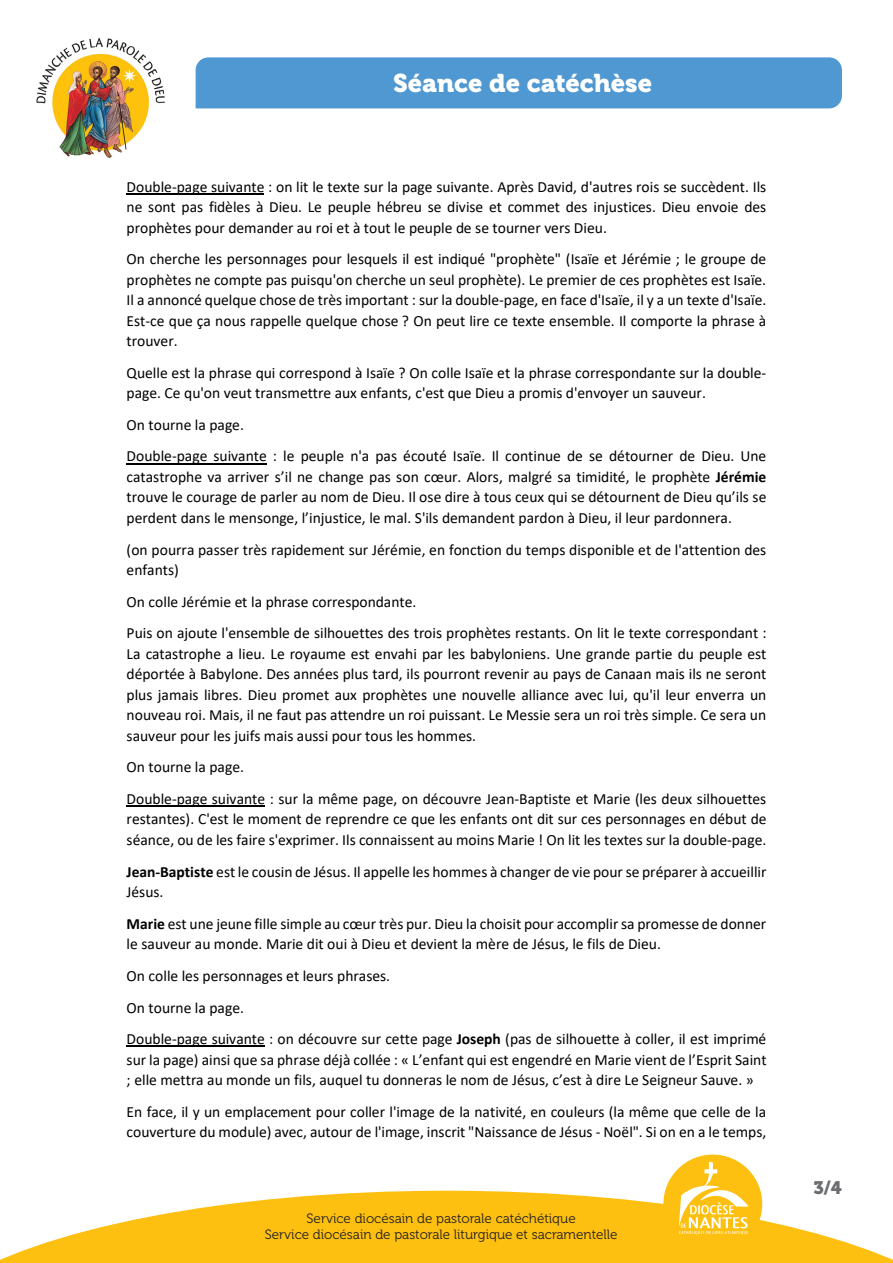
<style>
.page{position:relative;width:893px;height:1263px;background:#fff}
.page>*{position:absolute;margin:0;border:0;box-sizing:border-box;transform-origin:0 0}
.t1{font:25.5px "Museo 900";color:#fff}
.t2{font:18px "Museo 900";color:#6c6d70}
.t3{font:15.6px/20.4px "Calibri";color:#000}
.t4{font:13.5px/16.2px "Museo 300";color:#231f20;text-align:center}
.s1{font-weight:700}
</style>
<div class="page">
<hr style="left:127px;top:193px;width:137px;height:1px;background:#000">
<hr style="left:127px;top:463px;width:140px;height:1px;background:#000">
<hr style="left:127px;top:806px;width:138px;height:1px;background:#000">
<hr style="left:127px;top:1046px;width:138px;height:1px;background:#000">
<svg style="left:0;top:1191px;width:893px;height:72px;fill:#fdc011"></svg>
<div style="left:663px;top:1154px;width:99px;height:99px;background:#fdc011;border-radius:50%"></div>
<svg style="left:679px;top:1161px;width:69px;height:73px"></svg>
<img style="left:36px;top:38px;width:129px;height:121px">
<div style="left:196px;top:57px;width:646px;height:51px;background:#4f98d2"></div>
<p class="t1" style="left:393px;top:69px;width:260px">Séance de catéchèse</p>
<p class="t3" style="left:127px;top:176px;width:641px;text-align:justify">Double-page suivante : on lit le texte sur la page suivante. Après David, d'autres rois se succèdent. Ils ne sont pas fidèles à Dieu. Le peuple hébreu se divise et commet des injustices. Dieu envoie des prophètes pour demander au roi et à tout le peuple de se tourner vers Dieu.</p>
<p class="t3" style="left:127px;top:248px;width:641px;text-align:justify">On cherche les personnages pour lesquels il est indiqué "prophète" (Isaïe et Jérémie ; le groupe de prophètes ne compte pas puisqu'on cherche un seul prophète). Le premier de ces prophètes est Isaïe.<br>Il a annoncé quelque chose de très important : sur la double-page, en face d'Isaïe, il y a un texte d'Isaïe.<br>Est-ce que ça nous rappelle quelque chose ? On peut lire ce texte ensemble. Il comporte la phrase à trouver.</p>
<p class="t3" style="left:127px;top:362px;width:641px">Quelle est la phrase qui correspond à Isaïe ? On colle Isaïe et la phrase correspondante sur la double&shy;page. Ce qu'on veut transmettre aux enfants, c'est que Dieu a promis d'envoyer un sauveur.</p>
<p class="t3" style="left:127px;top:408px;width:641px;line-height:31.7px">On tourne la page.<br>Double-page suivante : le peuple n'a pas écouté Isaïe. Il continue de se détourner de Dieu. Une</p>
<p class="t3" style="left:127px;top:466px;width:641px;text-align:justify">catastrophe va arriver s’il ne change pas son cœur. Alors, malgré sa timidité, le prophète <span class="s1">Jérémie </span>trouve le courage de parler au nom de Dieu. Il ose dire à tous ceux qui se détournent de Dieu qu’ils se perdent dans le mensonge, l’injustice, le mal. S'ils demandent pardon à Dieu, il leur pardonnera.</p>
<p class="t3" style="left:127px;top:539px;width:641px">(on pourra passer très rapidement sur Jérémie, en fonction du temps disponible et de l'attention des enfants)</p>
<p class="t3" style="left:127px;top:585px;width:641px;line-height:31.8px">On colle Jérémie et la phrase correspondante.<br>Puis on ajoute l'ensemble de silhouettes des trois prophètes restants. On lit le texte correspondant :</p>
<p class="t3" style="left:127px;top:643px;width:641px;text-align:justify">La catastrophe a lieu. Le royaume est envahi par les babyloniens. Une grande partie du peuple est déportée à Babylone. Des années plus tard, ils pourront revenir au pays de Canaan mais ils ne seront plus jamais libres. Dieu promet aux prophètes une nouvelle alliance avec lui, qu'il leur enverra un nouveau roi. Mais, il ne faut pas attendre un roi puissant. Le Messie sera un roi très simple. Ce sera un sauveur pour les juifs mais aussi pour tous les hommes.</p>
<p class="t3" style="left:127px;top:751px;width:641px;line-height:31.7px">On tourne la page.<br>Double-page suivante : sur la même page, on découvre Jean-Baptiste et Marie (les deux silhouettes</p>
<p class="t3" style="left:127px;top:809px;width:641px">restantes). C'est le moment de reprendre ce que les enfants ont dit sur ces personnages en début de séance, ou de les faire s'exprimer. Ils connaissent au moins Marie ! On lit les textes sur la double-page.</p>
<p class="t3" style="left:127px;top:861px;width:641px"><span class="s1">Jean-Baptiste</span> est le cousin de Jésus. Il appelle les hommes à changer de vie pour se préparer à accueillir<br>Jésus.</p>
<p class="t3" style="left:127px;top:913px;width:641px"><span class="s1">Marie</span> est une jeune fille simple au cœur très pur. Dieu la choisit pour accomplir sa promesse de donner le sauveur au monde. Marie dit oui à Dieu et devient la mère de Jésus, le fils de Dieu.</p>
<p class="t3" style="left:127px;top:959px;width:641px;line-height:31.7px">On colle les personnages et leurs phrases.<br>On tourne la page.<br>Double-page suivante : on découvre sur cette page <span class="s1">Joseph</span> (pas de silhouette à coller, il est imprimé</p>
<p class="t3" style="left:127px;top:1049px;width:641px">sur la page) ainsi que sa phrase déjà collée : « L’enfant qui est engendré en Marie vient de l’Esprit Saint ; elle mettra au monde un fils, auquel tu donneras le nom de Jésus, c’est à dire Le Seigneur Sauve. »</p>
<p class="t3" style="left:127px;top:1101px;width:641px">En face, il y un emplacement pour coller l'image de la nativité, en couleurs (la même que celle de la couverture du module) avec, autour de l'image, inscrit "Naissance de Jésus - Noël". Si on en a le temps,</p>
<p class="t4" style="left:265px;top:1211px;width:354px">Service diocésain de pastorale catéchétique<br>Service diocésain de pastorale liturgique et sacramentelle</p>
<p class="t2" style="left:813px;top:1177px;width:30px">3/4</p>
</div>
